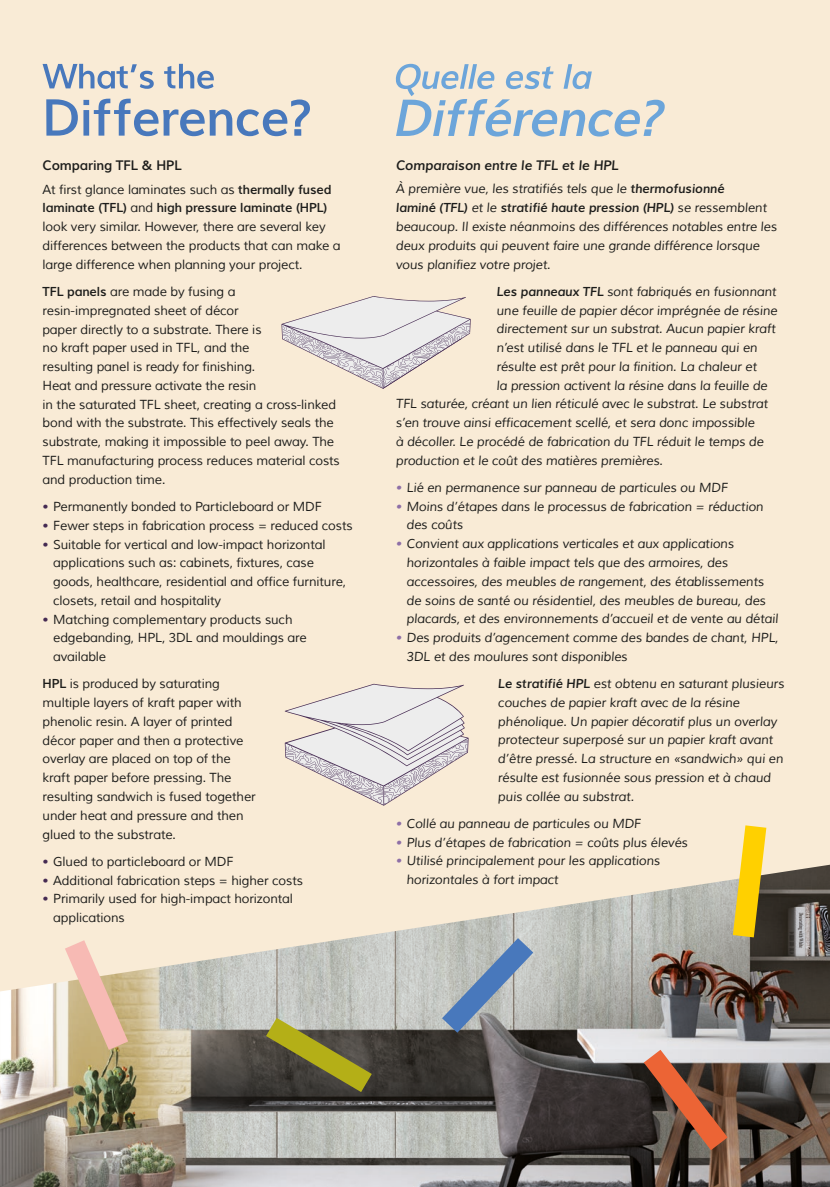
<style>
.page{position:relative;width:830px;height:1187px;background:#fff}
.page>*{position:absolute;margin:0;border:0;box-sizing:border-box;transform-origin:0 0}
.t1{font:700 13.5px "Muli";letter-spacing:-.01em;color:#1d1d1b}
.t2{font:italic 12.75px/18.8px "Muli";letter-spacing:-.01em;color:#1d1d1b}
.t3{font:12.75px/18.8px "Muli";letter-spacing:-.01em;color:#1d1d1b}
.s1{font-weight:700}
.s2{color:#452a52}
.s3{font-weight:700;font-style:normal}
.s4{font-style:normal}
.s5{color:#8e6fa7}
</style>
<div class="page">
<div style="left:0;top:0;width:829px;height:1186px;background:#f9ebd6"></div>
<img style="left:0;top:865px;width:829px;height:321px">
<svg style="left:643px;top:1049px;width:84px;height:101px;background:#885b48"></svg>
<svg style="left:266px;top:1017px;width:105px;height:74px;background:#7a7746"></svg>
<svg style="left:65px;top:940px;width:63px;height:109px"></svg>
<svg style="left:732px;top:825px;width:34px;height:112px"></svg>
<svg style="left:442px;top:938px;width:91px;height:94px;background:#99a7b6"></svg>
<svg style="left:395px;top:64px;width:269px;height:72px"></svg>
<svg style="left:43px;top:64px;width:171px;height:25px"></svg>
<svg style="left:46px;top:99px;width:264px;height:37px"></svg>
<svg style="left:284px;top:683px;width:184px;height:122px"></svg>
<svg style="left:281px;top:296px;width:189px;height:93px"></svg>
<p class="t1" style="left:43px;top:157px;width:140px">Comparing TFL &amp; HPL</p>
<p class="t3" style="left:43px;top:180px;width:299px">At first glance laminates such as <span class="s1">thermally fused laminate (TFL)</span> and <span class="s1">high pressure laminate (HPL) </span>look very similar. However, there are several key differences between the products that can make a large difference when planning your project.</p>
<p class="t3" style="left:43px;top:282px;width:298px"><span class="s1">TFL panels</span> are made by fusing a resin-impregnated sheet of décor<br>paper directly to a substrate. There is<br>no kraft paper used in TFL, and the<br>resulting panel is ready for finishing.<br>Heat and pressure activate the resin<br>in the saturated TFL sheet, creating a cross-linked bond with the substrate. This effectively seals the substrate, making it impossible to peel away. The TFL manufacturing process reduces material costs and production time.</p>
<p class="t3" style="left:43px;top:497px;width:280px"><span class="s2">•</span> Permanently bonded to Particleboard or MDF</p>
<p class="t3" style="left:43px;top:516px;width:311px"><span class="s2">•</span> Fewer steps in fabrication process = reduced costs</p>
<p class="t3" style="left:53px;top:535px;width:294px;text-indent:-11px"><span class="s2">•</span> Suitable for vertical and low-impact horizontal applications such as: cabinets, fixtures, case goods, healthcare, residential and office furniture, closets, retail and hospitality</p>
<p class="t3" style="left:53px;top:610px;width:255px;text-indent:-11px"><span class="s2">•</span> Matching complementary products such edgebanding, HPL, 3DL and mouldings are available</p>
<p class="t3" style="left:43px;top:674px;width:215px"><span class="s1">HPL</span> is produced by saturating multiple layers of kraft paper with phenolic resin. A layer of printed décor paper and then a protective overlay are placed on top of the kraft paper before pressing. The resulting sandwich is fused together under heat and pressure and then glued to the substrate.</p>
<p class="t3" style="left:43px;top:852px;width:192px"><span class="s2">•</span> Glued to particleboard or MDF</p>
<p class="t3" style="left:43px;top:871px;width:262px"><span class="s2">•</span> Additional fabrication steps = higher costs</p>
<p class="t3" style="left:53px;top:889px;width:241px;text-indent:-11px"><span class="s2">•</span> Primarily used for high-impact horizontal applications</p>
<p class="t1" style="left:395px;top:157px;width:226px">Comparaison entre le TFL et le HPL</p>
<p class="t2" style="left:395px;top:180px;width:382px">À première vue, les stratifiés tels que le <span class="s3">thermofusionné<br>laminé (TFL)</span> <span class="s4">et le</span> <span class="s3">stratifié haute pression (HPL)</span> se ressemblent beaucoup. Il existe néanmoins des différences notables entre les deux produits qui peuvent faire une grande différence lorsque vous planifiez votre projet.</p>
<p class="t2" style="left:496px;top:282px;width:281px"><span class="s3">Les panneaux TFL</span> sont fabriqués en fusionnant</p>
<p class="t2" style="left:496px;top:301px;width:282px">une feuille de papier décor imprégnée de résine</p>
<p class="t2" style="left:496px;top:320px;width:281px">directement sur un substrat. Aucun papier kraft</p>
<p class="t2" style="left:496px;top:338px;width:262px">n’est utilisé dans le TFL et le panneau qui en</p>
<p class="t2" style="left:496px;top:357px;width:262px">résulte est prêt pour la finition. La chaleur et</p>
<p class="t2" style="left:496px;top:376px;width:272px">la pression activent la résine dans la feuille de</p>
<p class="t2" style="left:395px;top:395px;width:373px">TFL saturée, créant un lien réticulé avec le substrat. Le substrat</p>
<p class="t2" style="left:395px;top:413px;width:360px">s’en trouve ainsi efficacement scellé, et sera donc impossible</p>
<p class="t2" style="left:395px;top:432px;width:369px">à décoller. Le procédé de fabrication du TFL réduit le temps de</p>
<p class="t2" style="left:395px;top:451px;width:268px">production et le coût des matières premières.</p>
<p class="t2" style="left:395px;top:478px;width:333px"><span class="s5">•</span> Lié en permanence sur panneau de particules ou MDF</p>
<p class="t2" style="left:406px;top:497px;width:358px;text-indent:-11px"><span class="s5">•</span> Moins d’étapes dans le processus de fabrication = réduction des coûts</p>
<p class="t2" style="left:406px;top:534px;width:373px;text-indent:-11px"><span class="s5">•</span> Convient aux applications verticales et aux applications horizontales à faible impact tels que des armoires, des accessoires, des meubles de rangement, des établissements de soins de santé ou résidentiel, des meubles de bureau, des placards, et des environnements d’accueil et de vente au détail</p>
<p class="t2" style="left:406px;top:628px;width:373px;text-indent:-11px"><span class="s5">•</span> Des produits d’agencement comme des bandes de chant, HPL,<br>3DL et des moulures sont disponibles</p>
<p class="t2" style="left:497px;top:674px;width:288px"><span class="s3">Le stratifié HPL</span> est obtenu en saturant plusieurs couches de papier kraft avec de la résine phénolique. Un papier décoratif plus un overlay protecteur superposé sur un papier kraft avant d’être pressé. La structure en «sandwich» qui en résulte est fusionnée sous pression et à chaud puis collée au substrat.</p>
<p class="t2" style="left:395px;top:814px;width:246px"><span class="s5">•</span> Collé au panneau de particules ou MDF</p>
<p class="t2" style="left:395px;top:833px;width:293px"><span class="s5">•</span> Plus d’étapes de fabrication = coûts plus élevés</p>
<p class="t2" style="left:406px;top:851px;width:255px;text-indent:-11px"><span class="s5">•</span> Utilisé principalement pour les applications horizontales à fort impact</p>
</div>
